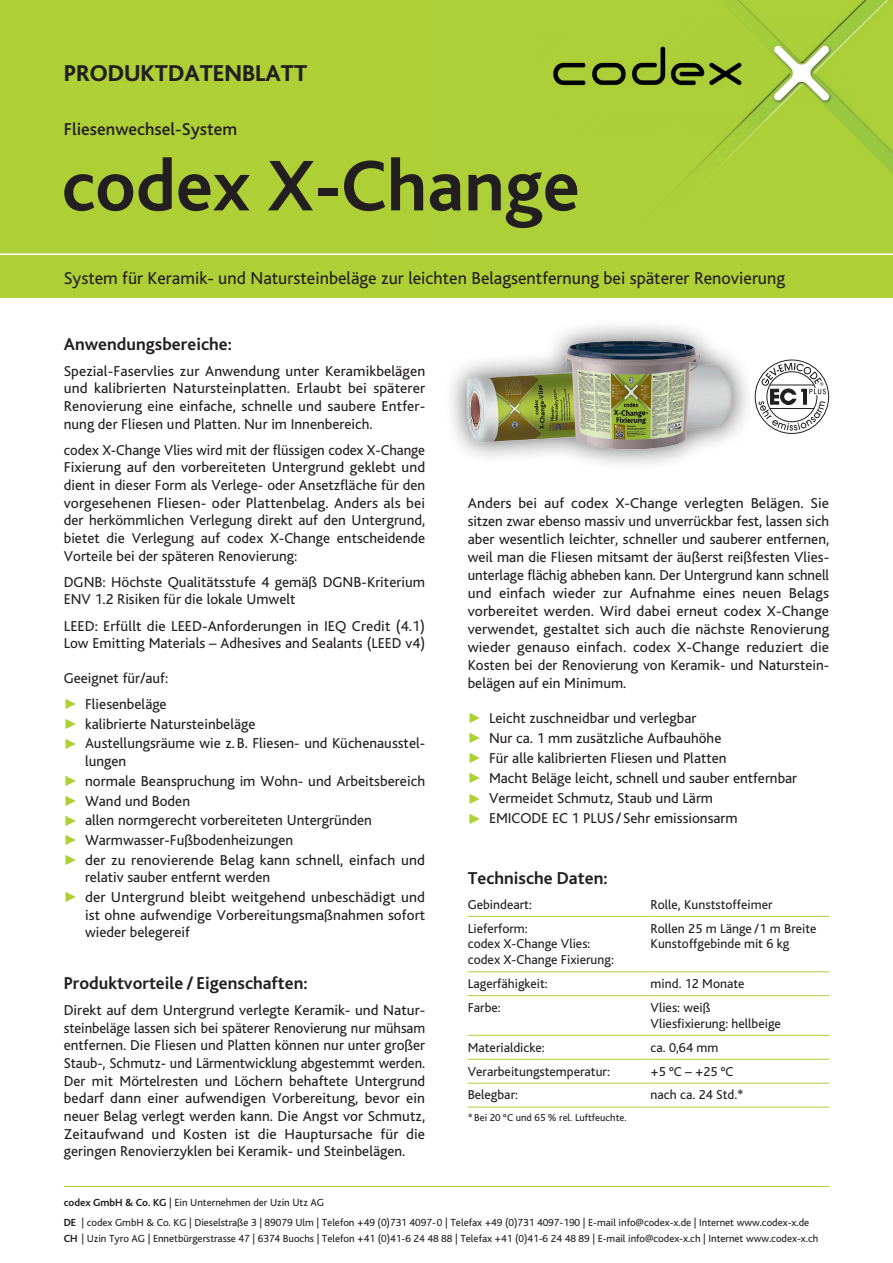
<style>
.page{position:relative;width:893px;height:1263px;background:#fff}
.page>*{position:absolute;margin:0;border:0;box-sizing:border-box;transform-origin:0 0}
.t1{font:700 75px "Bliss";color:#231f20}
.t2{font:800 24px "Bliss";color:#231f20}
.t3{font:18px "Bliss";color:#231f20}
.t4{font:700 18px "Bliss";color:#231f20}
.t5{font:500 18px "Bliss";color:#231f20}
.t6{font:15px/17.7px "Bliss";color:#231f20;text-align:justify}
.t7{font:13.5px/15.8px "Bliss";color:#231f20}
.t8{font:10.8px/20px "Bliss";letter-spacing:-.005em;color:#231f20}
.t9{font:10.5px "Bliss";color:#231f20}
.s1{color:#aed036}
.s2{font-weight:700}
</style>
<div class="page">
<div style="left:0;top:0;width:893px;height:255px;background:#aed036"></div>
<img style="left:553px;top:0;width:340px;height:177px">
<hr style="left:0;top:253px;width:893px;height:2px;background:#fff">
<hr style="left:64px;top:1186px;width:765px;height:1px;background:#aed036">
<div style="left:0;top:255px;width:893px;height:43px;background:#aed036"></div>
<hr style="left:468px;top:916px;width:183px;height:1px;background:#aed036">
<hr style="left:651px;top:916px;width:178px;height:1px;background:#aed036">
<hr style="left:468px;top:971px;width:183px;height:1px;background:#aed036">
<hr style="left:651px;top:971px;width:178px;height:1px;background:#aed036">
<hr style="left:468px;top:995px;width:183px;height:1px;background:#aed036">
<hr style="left:651px;top:995px;width:178px;height:1px;background:#aed036">
<hr style="left:468px;top:1035px;width:183px;height:1px;background:#aed036">
<hr style="left:651px;top:1035px;width:178px;height:1px;background:#aed036">
<hr style="left:468px;top:1059px;width:183px;height:1px;background:#aed036">
<hr style="left:651px;top:1059px;width:178px;height:1px;background:#aed036">
<hr style="left:468px;top:1083px;width:183px;height:1px;background:#aed036">
<hr style="left:651px;top:1083px;width:178px;height:1px;background:#aed036">
<hr style="left:468px;top:1107px;width:183px;height:1px;background:#aed036">
<hr style="left:651px;top:1107px;width:178px;height:1px;background:#aed036">
<div style="left:443px;top:317px;width:312px;height:155px;background:#231f20;opacity:.75"></div>
<img style="left:464px;top:334px;width:270px;height:127px">
<svg style="left:755px;top:360px;width:74px;height:74px"></svg>
<h2 class="t2" style="left:64px;top:61px;width:245px">PRODUKTDATENBLATT</h2>
<p class="t5" style="left:64px;top:119px;width:175px">Fliesenwechsel-System</p>
<h1 class="t1" style="left:62px;top:147px;width:520px">codex X-Change</h1>
<p class="t3" style="left:64px;top:268px;width:723px">System für Keramik- und Natursteinbeläge zur leichten Belagsentfernung bei späterer Renovierung</p>
<p class="t4" style="left:64px;top:334px;width:170px">Anwendungsbereiche:</p>
<p class="t6" style="left:64px;top:362px;width:363px">Spezial-Faservlies zur Anwendung unter Keramikbelägen und kalibrierten Natursteinplatten. Erlaubt bei späterer Renovierung eine einfache, schnelle und saubere Entfer&shy;nung der Fliesen und Platten. Nur im Innenbereich.</p>
<p class="t6" style="left:64px;top:441px;width:363px">codex X-Change Vlies wird mit der flüssigen codex X-Change Fixierung auf den vorbereiteten Untergrund geklebt und dient in dieser Form als Verlege- oder Ansetzfläche für den vorgesehenen Fliesen- oder Plattenbelag. Anders als bei der herkömmlichen Verlegung direkt auf den Untergrund, bietet die Verlegung auf codex X-Change entscheidende Vorteile bei der späteren Renovierung:</p>
<p class="t6" style="left:64px;top:573px;width:363px">DGNB: Höchste Qualitätsstufe 4 gemäß DGNB-Kriterium<br>ENV 1.2 Risiken für die lokale Umwelt</p>
<p class="t6" style="left:64px;top:617px;width:363px">LEED: Erfüllt die LEED-Anforderungen in IEQ Credit (4.1)<br>Low Emitting Materials – Adhesives and Sealants (LEED v4)</p>
<p class="t6" style="left:64px;top:669px;width:106px">Geeignet für/auf:</p>
<p class="t6" style="left:64px;top:695px;width:104px"><span class="s1">✓</span> Fliesenbeläge</p>
<p class="t6" style="left:64px;top:715px;width:193px"><span class="s1">✓</span> kalibrierte Natursteinbeläge</p>
<p class="t6" style="left:85px;top:735px;width:342px;text-indent:-21px"><span class="s1">✓</span> Austellungsräume wie z.B. Fliesen- und Küchenausstel&shy;lungen</p>
<p class="t6" style="left:64px;top:772px;width:363px"><span class="s1">✓</span> normale Beanspruchung im Wohn- und Arbeitsbereich</p>
<p class="t6" style="left:64px;top:792px;width:128px"><span class="s1">✓</span> Wand und Boden</p>
<p class="t6" style="left:64px;top:812px;width:310px"><span class="s1">✓</span> allen normgerecht vorbereiteten Untergründen</p>
<p class="t6" style="left:64px;top:831px;width:231px"><span class="s1">✓</span> Warmwasser-Fußbodenheizungen</p>
<p class="t6" style="left:85px;top:851px;width:342px;text-indent:-21px"><span class="s1">✓</span> der zu renovierende Belag kann schnell, einfach und relativ sauber entfernt werden</p>
<p class="t6" style="left:85px;top:889px;width:342px;text-indent:-21px"><span class="s1">✓</span> der Untergrund bleibt weitgehend unbeschädigt und ist ohne aufwendige Vorbereitungsmaßnahmen sofort wieder belegereif</p>
<p class="t4" style="left:64px;top:974px;width:245px">Produktvorteile / Eigenschaften:</p>
<p class="t6" style="left:64px;top:1002px;width:363px">Direkt auf dem Untergrund verlegte Keramik- und Natur&shy;steinbeläge lassen sich bei späterer Renovierung nur mühsam entfernen. Die Fliesen und Platten können nur unter großer Staub-, Schmutz- und Lärmentwicklung abgestemmt werden.<br>Der mit Mörtelresten und Löchern behaftete Untergrund bedarf dann einer aufwendigen Vorbereitung, bevor ein neuer Belag verlegt werden kann. Die Angst vor Schmutz, Zeitaufwand und Kosten ist die Hauptursache für die geringen Renovierzyklen bei Keramik- und Steinbelägen.</p>
<p class="t6" style="left:468px;top:494px;width:363px">Anders bei auf codex X-Change verlegten Belägen. Sie sitzen zwar ebenso massiv und unverrückbar fest, lassen sich aber wesentlich leichter, schneller und sauberer entfernen, weil man die Fliesen mitsamt der äußerst reißfesten Vlies&shy;unterlage flächig abheben kann. Der Untergrund kann schnell und einfach wieder zur Aufnahme eines neuen Belags vorbereitet werden. Wird dabei erneut codex X-Change verwendet, gestaltet sich auch die nächste Renovierung wieder genauso einfach. codex X-Change reduziert die Kosten bei der Renovierung von Keramik- und Naturstein&shy;belägen auf ein Minimum.</p>
<p class="t6" style="left:468px;top:709px;width:230px"><span class="s1">✓</span> Leicht zuschneidbar und verlegbar</p>
<p class="t6" style="left:468px;top:729px;width:255px"><span class="s1">✓</span> Nur ca. 1 mm zusätzliche Aufbauhöhe</p>
<p class="t6" style="left:468px;top:749px;width:260px"><span class="s1">✓</span> Für alle kalibrierten Fliesen und Platten</p>
<p class="t6" style="left:468px;top:770px;width:331px"><span class="s1">✓</span> Macht Beläge leicht, schnell und sauber entfernbar</p>
<p class="t6" style="left:468px;top:790px;width:247px"><span class="s1">✓</span> Vermeidet Schmutz, Staub und Lärm</p>
<p class="t6" style="left:468px;top:810px;width:271px"><span class="s1">✓</span> EMICODE EC 1 PLUS / Sehr emissionsarm</p>
<p class="t4" style="left:468px;top:869px;width:141px">Technische Daten:</p>
<p class="t7" style="left:468px;top:897px;width:66px">Gebindeart:</p>
<p class="t7" style="left:651px;top:897px;width:123px">Rolle, Kunststoffeimer</p>
<p class="t7" style="left:468px;top:920px;width:148px">Lieferform:<br>codex X-Change Vlies: codex X-Change Fixierung:</p>
<p class="t7" style="left:651px;top:921px;width:167px">Rollen 25 m Länge /1 m Breite<br>Kunstoffgebinde mit 6 kg</p>
<p class="t7" style="left:468px;top:976px;width:82px">Lagerfähigkeit:</p>
<p class="t7" style="left:651px;top:976px;width:95px">mind. 12 Monate</p>
<p class="t7" style="left:468px;top:1000px;width:35px">Farbe:</p>
<p class="t7" style="left:651px;top:1000px;width:132px">Vlies: weiß<br>Vliesfixierung: hellbeige</p>
<p class="t7" style="left:468px;top:1039px;width:78px">Materialdicke:</p>
<p class="t7" style="left:651px;top:1039px;width:69px">ca. 0,64 mm</p>
<p class="t7" style="left:468px;top:1063px;width:144px">Verarbeitungstemperatur:</p>
<p class="t7" style="left:651px;top:1063px;width:84px">+5 °C – +25 °C</p>
<p class="t7" style="left:468px;top:1087px;width:52px">Belegbar:</p>
<p class="t7" style="left:651px;top:1087px;width:95px">nach ca. 24 Std.*</p>
<p class="t9" style="left:468px;top:1112px;width:160px">*Bei 20 °C und 65 % rel. Luftfeuchte.</p>
<p class="t8" style="left:64px;top:1193px;width:747px"><span class="s2">codex GmbH &amp; Co. KG</span> | Ein Unternehmen der Uzin Utz AG<br><span class="s2">DE</span> | codex GmbH &amp; Co. KG | Dieselstraße 3 | 89079 Ulm | Telefon +49 (0)731 4097-0 | Telefax +49 (0)731 4097-190 | E-mail info@codex-x.de | Internet www.codex-x.de</p>
<p class="t8" style="left:64px;top:1228px;width:756px"><span class="s2">CH</span> | Uzin Tyro AG | Ennetbürgerstrasse 47 | 6374 Buochs | Telefon +41 (0)41-6 24 48 88 | Telefax +41 (0)41-6 24 48 89 | E-mail info@codex-x.ch | Internet www.codex-x.ch</p>
</div>
